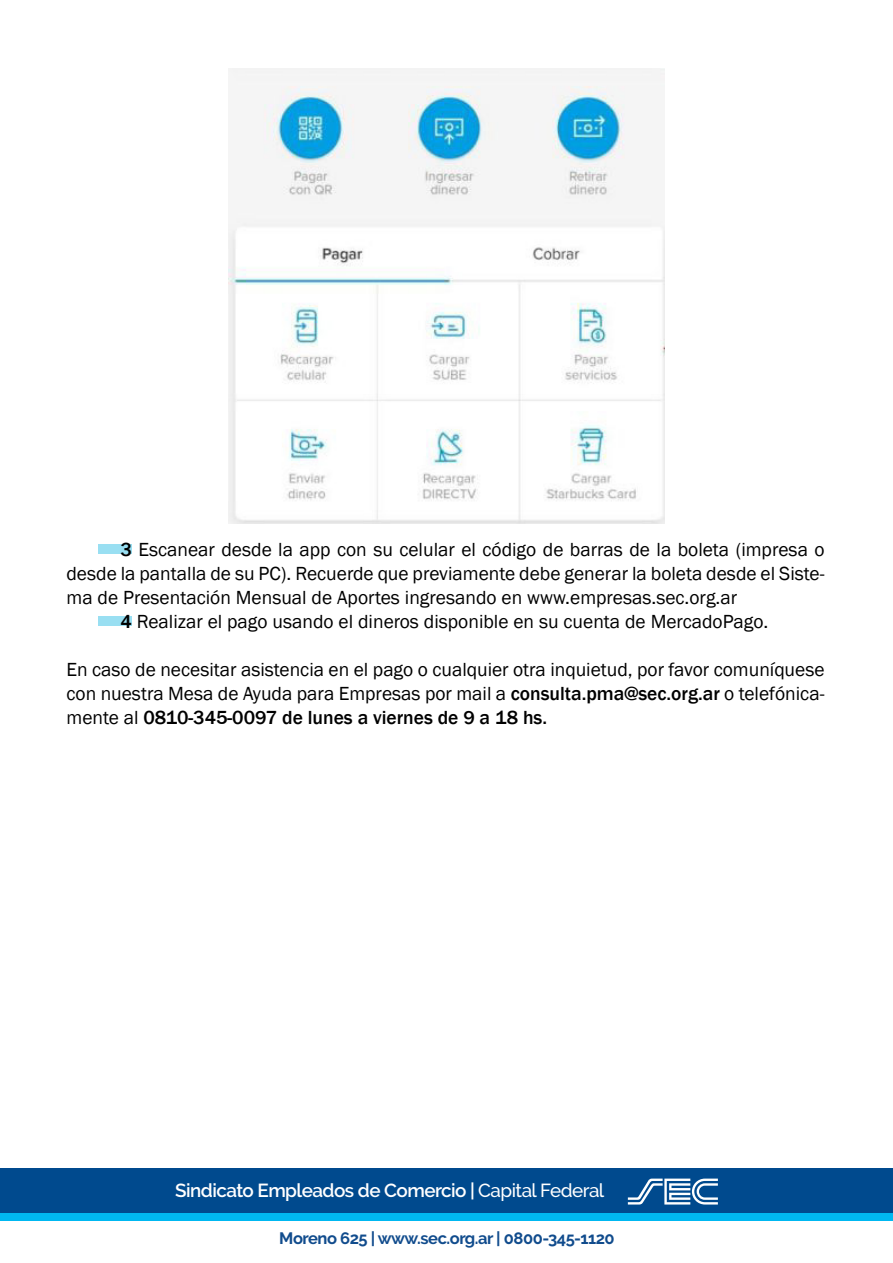
<style>
.page{position:relative;width:893px;height:1263px;background:#fff}
.page>*{position:absolute;margin:0;border:0;box-sizing:border-box;transform-origin:0 0}
.t1{font:19.5px/24px "Franklin Gothic";color:#000;text-align:justify}
.t2{font:600 18.9px "Raleway";letter-spacing:-.025em;color:#fff}
.t3{font:700 16.5px "Raleway";letter-spacing:-.025em;color:#114c8d}
.s1{font-weight:500}
</style>
<div class="page">
<div style="left:98px;top:544px;width:33px;height:9px;background:#99dff2"></div>
<div style="left:98px;top:616px;width:33px;height:9px;background:#99dff2"></div>
<img style="left:228px;top:68px;width:437px;height:455px">
<div style="left:0;top:1169px;width:893px;height:44px;background:#004a8e"></div>
<div style="left:0;top:1213px;width:893px;height:8px;background:#00b8f1"></div>
<svg style="left:628px;top:1178px;width:90px;height:26px"></svg>
<p class="t1" style="left:120px;top:538px;width:706px"><span class="s1">3</span> Escanear desde la app con su celular el código de barras de la boleta (impresa o</p>
<p class="t1" style="left:66px;top:562px;width:759px">desde la pantalla de su PC). Recuerde que previamente debe generar la boleta desde el Siste-</p>
<p class="t1" style="left:66px;top:586px;width:672px">ma de Presentación Mensual de Aportes ingresando en www.empresas.sec.org.ar</p>
<p class="t1" style="left:120px;top:610px;width:649px"><span class="s1">4</span> Realizar el pago usando el dineros disponible en su cuenta de MercadoPago.</p>
<p class="t1" style="left:66px;top:658px;width:760px">En caso de necesitar asistencia en el pago o cualquier otra inquietud, por favor comuníquese con nuestra Mesa de Ayuda para Empresas por mail a <span class="s1">consulta.pma@sec.org.ar</span> o telefónica&shy;mente al <span class="s1">0810-345-0097 de lunes a viernes de 9 a 18 hs.</span></p>
<p class="t2" style="left:175px;top:1179px;width:431px">Sindicato Empleados de Comercio | <span class="s1">Capital Federal</span></p>
<p class="t3" style="left:279px;top:1228px;width:337px">Moreno 625 | www.sec.org.ar | 0800-345-1120</p>
</div>
